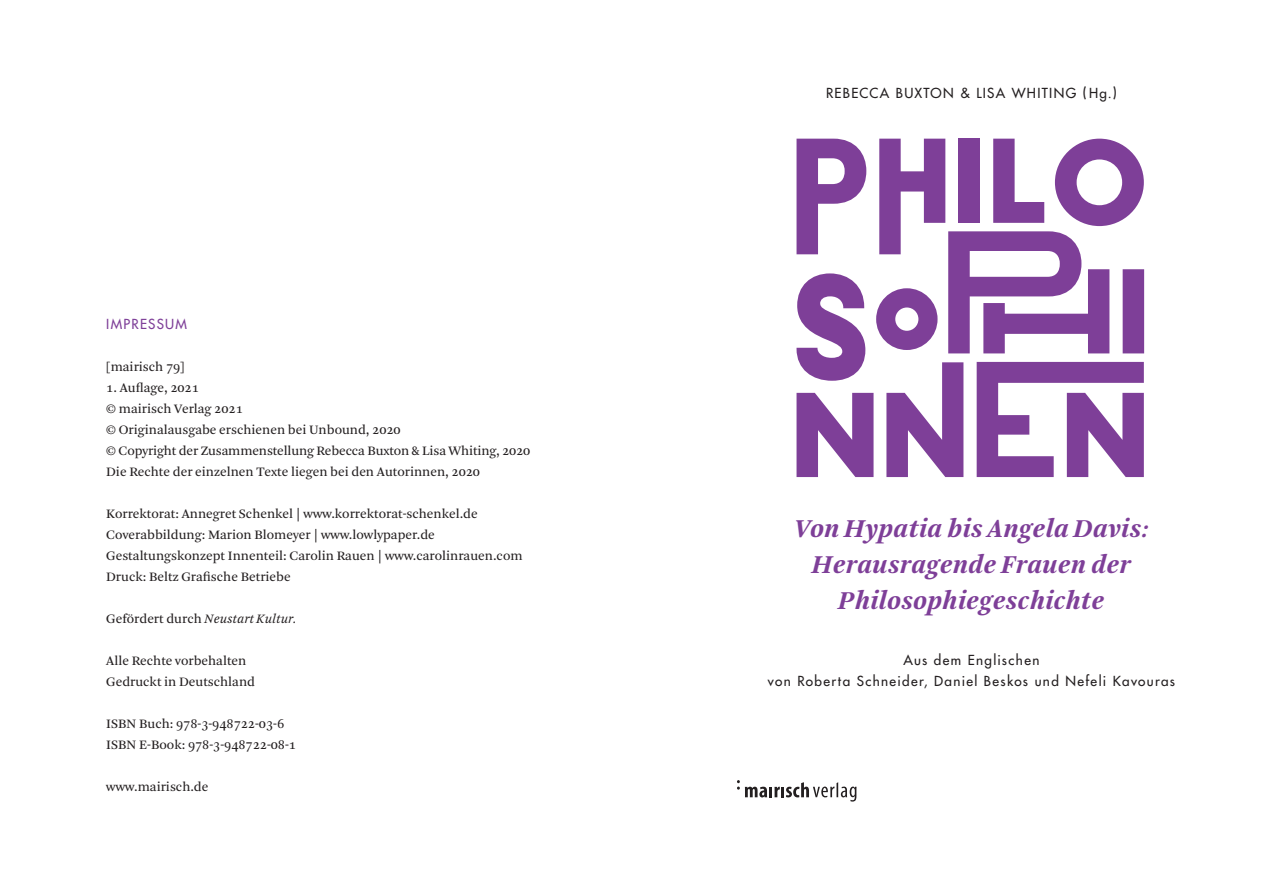
<style>
.page{position:relative;width:1276px;height:893px;background:#fff}
.page>*{position:absolute;margin:0;border:0;box-sizing:border-box;transform-origin:0 0}
.t1{font:italic 700 27px/36px "Arnhem";color:#7e3f98;text-align:center}
.Fließtext{font:13.5px "Arnhem Blond";color:#231f20}
.Autor{font:13.5px "Futura";letter-spacing:.1em;color:#231f20}
.Fließtext-2{font:italic 13.5px "Arnhem";color:#231f20}
.Autor-2{font:13.5px "Futura";letter-spacing:.095em;color:#7e3f98}
.s1{font-family:"Arnhem Blond";font-style:normal}
</style>
<div class="page">
<svg style="left:737px;top:780px;width:119px;height:22px"></svg>
<svg style="left:796px;top:393px;width:77px;height:84px"></svg>
<svg style="left:796px;top:273px;width:69px;height:108px"></svg>
<svg style="left:876px;top:139px;width:268px;height:214px"></svg>
<svg style="left:886px;top:362px;width:77px;height:115px"></svg>
<svg style="left:976px;top:362px;width:167px;height:115px"></svg>
<svg style="left:796px;top:139px;width:70px;height:115px"></svg>
<p class="Autor-2" style="left:106px;top:315px;width:82px">IMPRESSUM</p>
<p class="Fließtext" style="left:106px;top:359px;width:80px">[mairisch 79]</p>
<p class="Fließtext" style="left:106px;top:380px;width:94px">1. Auflage, 2021</p>
<p class="Fließtext" style="left:106px;top:401px;width:138px">© mairisch Verlag 2021</p>
<p class="Fließtext" style="left:106px;top:422px;width:296px">© Originalausgabe erschienen bei Unbound, 2020</p>
<p class="Fließtext" style="left:106px;top:443px;width:425px">© Copyright der Zusammenstellung Rebecca Buxton &amp; Lisa Whiting, 2020</p>
<p class="Fließtext" style="left:106px;top:464px;width:375px">Die Rechte der einzelnen Texte liegen bei den Autorinnen, 2020</p>
<p class="Fließtext" style="left:106px;top:506px;width:373px">Korrektorat: Annegret Schenkel | www.korrektorat-schenkel.de</p>
<p class="Fließtext" style="left:106px;top:527px;width:330px">Coverabbildung: Marion Blomeyer | www.lowlypaper.de</p>
<p class="Fließtext" style="left:106px;top:548px;width:418px">Gestaltungskonzept Innenteil: Carolin Rauen | www.carolinrauen.com</p>
<p class="Fließtext" style="left:106px;top:569px;width:186px">Druck: Beltz Grafische Betriebe</p>
<p class="Fließtext-2" style="left:106px;top:611px;width:191px"><span class="s1">Gefördert durch</span> Neustart Kultur.</p>
<p class="Fließtext" style="left:106px;top:653px;width:142px">Alle Rechte vorbehalten</p>
<p class="Fließtext" style="left:106px;top:674px;width:150px">Gedruckt in Deutschland</p>
<p class="Fließtext" style="left:106px;top:716px;width:179px">ISBN Buch: 978-3-948722-03-6</p>
<p class="Fließtext" style="left:106px;top:737px;width:191px">ISBN E-Book: 978-3-948722-08-1</p>
<p class="Fließtext" style="left:106px;top:779px;width:104px">www.mairisch.de</p>
<p class="Autor" style="left:826px;top:84px;width:292px">REBECCA BUXTON &amp; LISA WHITING (Hg.)</p>
<p class="t1" style="left:794px;top:511px;width:355px">Von Hypatia bis Angela Davis:<br>Herausragende Frauen der<br>Philosophiegeschichte</p>
<p class="Autor" style="left:903px;top:651px;width:137px">Aus dem Englischen</p>
<p class="Autor" style="left:768px;top:672px;width:408px">von Roberta Schneider, Daniel Beskos und Nefeli Kavouras</p>
</div>
